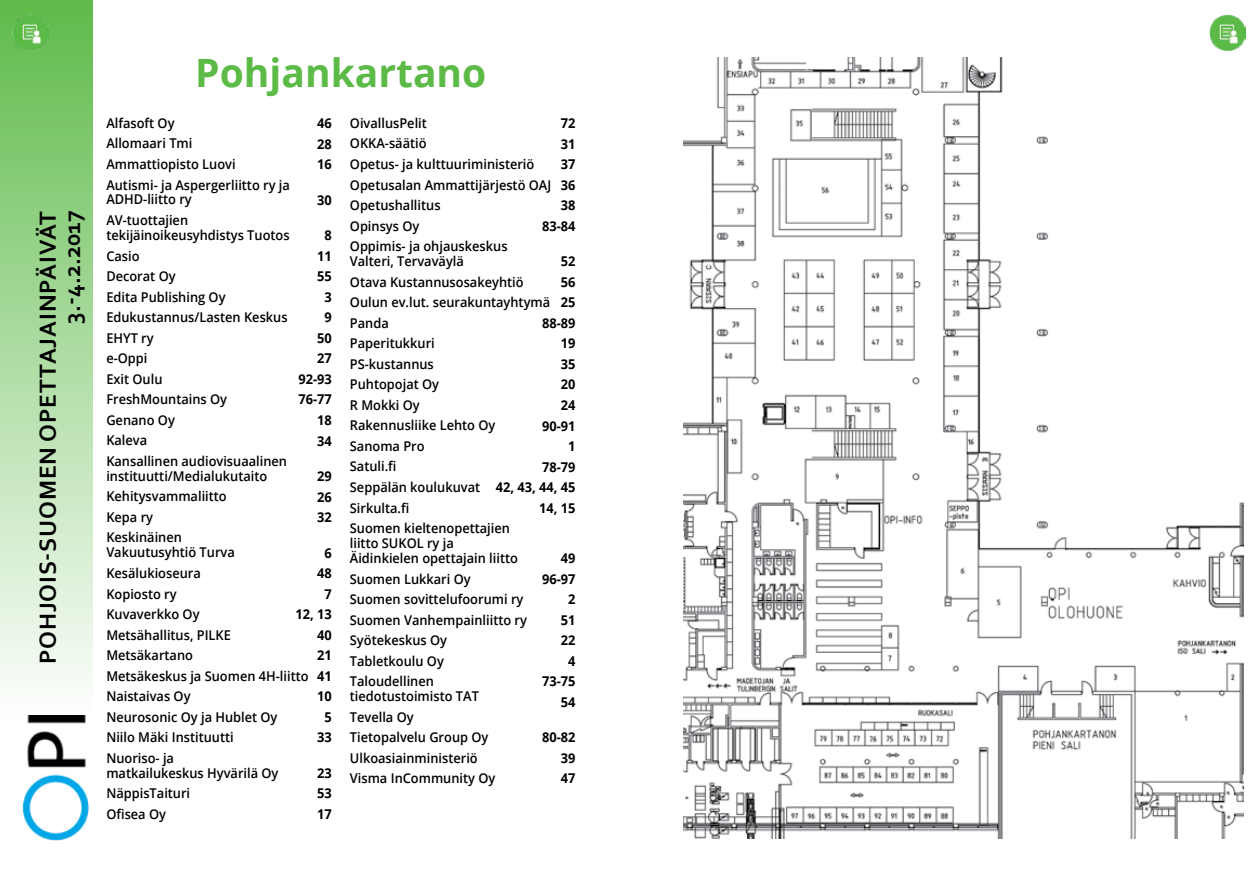
<style>
.page{position:relative;width:1259px;height:893px;background:#fff}
.page>*{position:absolute;margin:0;border:0;box-sizing:border-box;transform-origin:0 0}
.t1{font:700 39px "Open Sans";color:#5cba47}
.t2{font:700 24.3px/24.3px "Corbel";letter-spacing:.04em;color:#000;text-align:right}
.t3{font:600 13.5px/20.5px "Open Sans";color:#000;scale:.95 1}
.t4{font:700 13.5px/20.5px "Open Sans";color:#000;text-align:right;scale:.95 1}
</style>
<div class="page">
<div style="left:0;top:0;width:93px;height:715px;background:linear-gradient(to bottom,#5fbb4a,#fdfefd)"></div>
<img style="left:683px;top:57px;width:560px;height:781px">
<img style="left:1209px;top:15px;width:36px;height:36px">
<img style="left:13px;top:15px;width:36px;height:36px">
<img style="left:23px;top:716px;width:65px;height:124px">
<h2 class="t2" style="left:35px;top:664px;width:456px;rotate:-90deg">POHJOIS-SUOMEN Opettajainpäivät<br>3.-4.2.2017</h2>
<h1 class="t1" style="left:195px;top:45px;width:293px">Pohjankartano</h1>
<p class="t3" style="left:106px;top:112px;width:195px">Alfasoft Oy<br>Allomaari Tmi<br>Ammattiopisto Luovi<br>Autismi- ja Aspergerliitto ry ja</p>
<p class="t3" style="left:106px;top:189px;width:91px">ADHD-liitto ry<br>AV-tuottajien</p>
<p class="t3" style="left:106px;top:225px;width:194px">tekijäinoikeusyhdistys Tuotos<br>Casio<br>Decorat Oy<br>Edita Publishing Oy<br>Edukustannus/Lasten Keskus<br>EHYT ry<br>e-Oppi<br>Exit Oulu<br>FreshMountains Oy<br>Genano Oy<br>Kaleva<br>Kansallinen audiovisuaalinen</p>
<p class="t3" style="left:106px;top:465px;width:171px">instituutti/Medialukutaito<br>Kehitysvammaliitto<br>Kepa ry<br>Keskinäinen</p>
<p class="t3" style="left:106px;top:542px;width:214px">Vakuutusyhtiö Turva<br>Kesälukioseura<br>Kopiosto ry<br>Kuvaverkko Oy<br>Metsähallitus, PILKE<br>Metsäkartano<br>Metsäkeskus ja Suomen 4H-liitto<br>Naistaivas Oy<br>Neurosonic Oy ja Hublet Oy<br>Niilo Mäki Instituutti<br>Nuoriso- ja</p>
<p class="t3" style="left:106px;top:762px;width:183px">matkailukeskus Hyvärilä Oy<br>NäppisTaituri<br>Ofisea Oy</p>
<p class="t3" style="left:350px;top:112px;width:213px">OivallusPelit<br>OKKA-säätiö<br>Opetus- ja kulttuuriministeriö<br>Opetusalan Ammattijärjestö OAJ<br>Opetushallitus<br>Opinsys Oy<br>Oppimis- ja ohjauskeskus</p>
<p class="t3" style="left:350px;top:251px;width:212px">Valteri, Tervaväylä<br>Otava Kustannusosakeyhtiö<br>Oulun ev.lut. seurakuntayhtymä<br>Panda<br>Paperitukkuri<br>PS-kustannus<br>Puhtopojat Oy<br>R Mokki Oy<br>Rakennusliike Lehto Oy<br>Sanoma Pro<br>Satuli.fi<br>Seppälän koulukuvat<br>Sirkulta.fi<br>Suomen kieltenopettajien</p>
<p class="t3" style="left:350px;top:535px;width:178px;line-height:15px">liitto SUKOL ry ja<br>Äidinkielen opettajain liitto</p>
<p class="t3" style="left:350px;top:568px;width:188px">Suomen Lukkari Oy<br>Suomen sovittelufoorumi ry<br>Suomen Vanhempainliitto ry<br>Syötekeskus Oy<br>Tabletkoulu Oy<br>Taloudellinen</p>
<p class="t3" style="left:350px;top:686px;width:155px">tiedotustoimisto TAT<br>Tevella Oy<br>Tietopalvelu Group Oy<br>Ulkoasiainministeriö<br>Visma InCommunity Oy</p>
<p class="t4" style="left:542px;top:113px;width:37px">72<br>31<br>37<br>36<br>38<br>83-84</p>
<p class="t4" style="left:496px;top:251px;width:85px">52<br>56<br>25<br>88-89<br>19<br>35<br>20<br>24<br>90-91<br>1<br>78-79<br>42, 43, 44, 45<br>14, 15</p>
<p class="t4" style="left:542px;top:548px;width:37px">49<br>96-97<br>2<br>51<br>22<br>4<br>73-75<br>54</p>
<p class="t4" style="left:561px;top:727px;width:17px;text-align:justify;text-indent:-19px">80-82<br>39<br>47</p>
<p class="t4" style="left:317px;top:113px;width:17px;text-align:justify">46<br>28<br>16</p>
<p class="t4" style="left:317px;top:189px;width:17px">30</p>
<p class="t4" style="left:298px;top:225px;width:37px">8<br>11<br>55<br>3<br>9<br>50<br>27<br>92-93<br>76-77<br>18<br>34</p>
<p class="t4" style="left:317px;top:465px;width:17px;text-align:justify">29<br>26<br>32</p>
<p class="t4" style="left:295px;top:542px;width:40px">6<br>48<br>7<br>12, 13<br>40<br>21<br>41<br>10<br>5<br>33</p>
<p class="t4" style="left:317px;top:762px;width:17px;text-align:justify">23<br>53<br>17</p>
</div>
